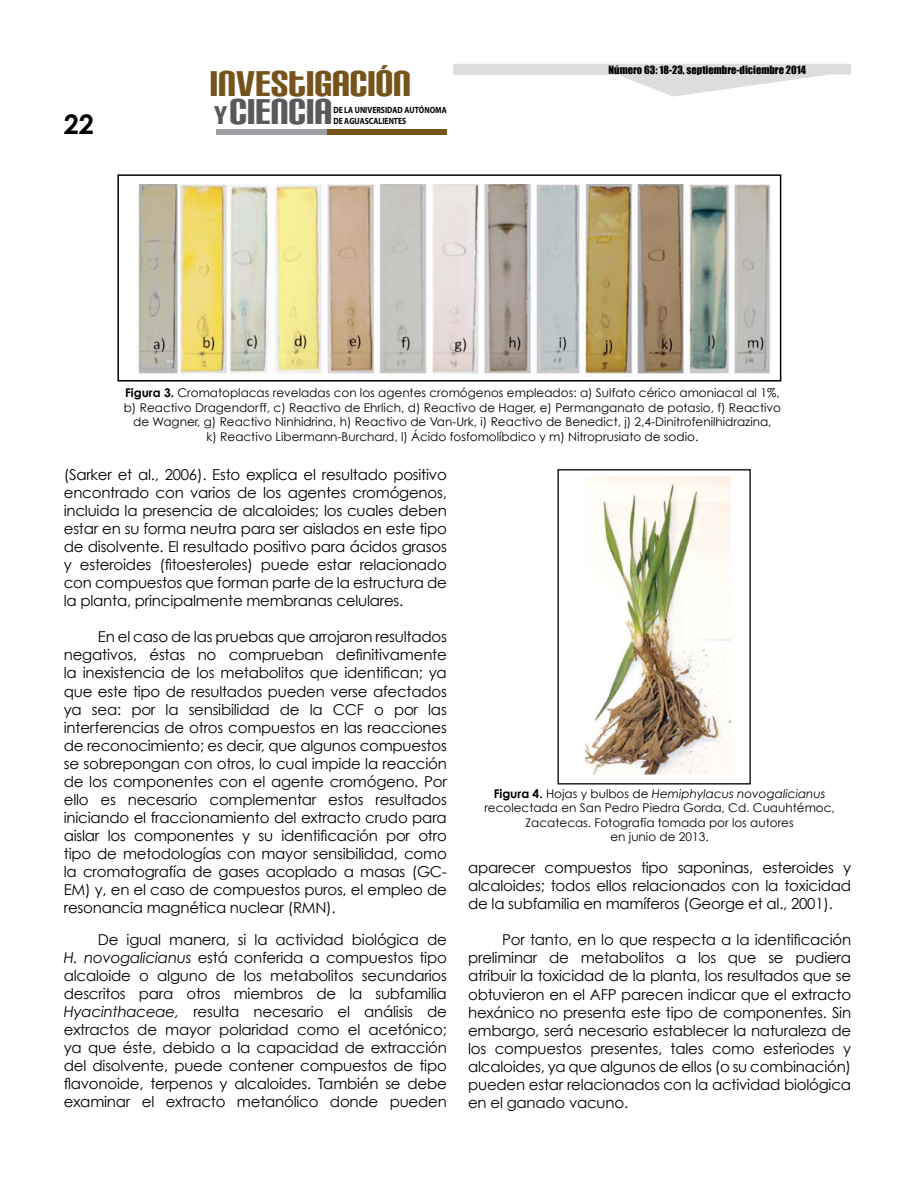
<style>
.page{position:relative;width:915px;height:1191px;background:#fff}
.page>*{position:absolute;margin:0;border:0;box-sizing:border-box;transform-origin:0 0}
.t1{font:43.05px "Carbon Block";color:#76531a}
.t2{font:43.05px "Carbon Block";color:#58595b}
.t3{font:700 27px "Century Gothic";color:#000}
.t4{font:15px/18px "Century Gothic";letter-spacing:-.015em;color:#000;text-align:justify}
.t5{font:12px/14.4px "Century Gothic";color:#000;text-align:center}
.t6{font:10.5px "Impact";color:#000}
.t7{font:700 9px/10.5px "Myriad Pro";color:#000;scale:.85 1}
.s1{font-size:30.75px}
.s2{font-weight:700}
.s3{font-style:italic}
</style>
<div class="page">
<svg style="left:453px;top:64px;width:397px;height:33px"></svg>
<div style="left:216px;top:129px;width:214px;height:6px;background:#9d9fa2"></div>
<div style="left:327px;top:129px;width:119px;height:6px;background:#76531a"></div>
<img style="left:138px;top:184px;width:633px;height:192px">
<div style="left:117px;top:174px;width:664px;height:207px;border:2px solid #000"></div>
<img style="left:585px;top:476px;width:145px;height:298px">
<div style="left:557px;top:469px;width:193px;height:315px;border:1px solid #000"></div>
<h2 class="t3" style="left:64px;top:107px;width:32px">22</h2>
<h1 class="t1" style="left:210px;top:62px;width:203px">INVESTIGACIÓN</h1>
<h1 class="t2" style="left:214px;top:91px;width:120px"><span class="s1">Y</span> CIENCIA</h1>
<p class="t7" style="left:333px;top:105px;width:135px">DE LA UNIVERSIDAD AUTÓNOMA<br>DE AGUASCALIENTES</p>
<p class="t6" style="left:608px;top:63px;width:199px">Número 63: 18-23, septiembre-diciembre 2014</p>
<p class="t5" style="left:124px;top:385px;width:658px"><span class="s2">Figura 3.</span> Cromatoplacas reveladas con los agentes cromógenos empleados: a) Sulfato cérico amoniacal al 1%, b) Reactivo Dragendorff, c) Reactivo de Ehrlich, d) Reactivo de Hager, e) Permanganato de potasio, f) Reactivo de Wagner, g) Reactivo Ninhidrina, h) Reactivo de Van-Urk, i) Reactivo de Benedict, j) 2,4-Dinitrofenilhidrazina,<br>k) Reactivo Libermann-Burchard, l) Ácido fosfomolíbdico y m) Nitroprusiato de sodio.</p>
<p class="t4" style="left:64px;top:466px;width:384px">(Sarker et al., 2006). Esto explica el resultado positivo encontrado con varios de los agentes cromógenos, incluida la presencia de alcaloides; los cuales deben estar en su forma neutra para ser aislados en este tipo de disolvente. El resultado positivo para ácidos grasos y esteroides (fitoesteroles) puede estar relacionado con compuestos que forman parte de la estructura de la planta, principalmente membranas celulares.</p>
<p class="t4" style="left:64px;top:628px;width:384px;text-indent:34px">En el caso de las pruebas que arrojaron resultados negativos, éstas no comprueban definitivamente la inexistencia de los metabolitos que identifican; ya que este tipo de resultados pueden verse afectados ya sea: por la sensibilidad de la CCF o por las interferencias de otros compuestos en las reacciones de reconocimiento; es decir, que algunos compuestos se sobrepongan con otros, lo cual impide la reacción de los componentes con el agente cromógeno. Por ello es necesario complementar estos resultados iniciando el fraccionamiento del extracto crudo para aislar los componentes y su identificación por otro tipo de metodologías con mayor sensibilidad, como la cromatografía de gases acoplado a masas (GC-EM) y, en el caso de compuestos puros, el empleo de resonancia magnética nuclear (RMN).</p>
<p class="t4" style="left:64px;top:930px;width:384px;text-indent:34px">De igual manera, si la actividad biológica de <span class="s3">H. novogalicianus</span> está conferida a compuestos tipo alcaloide o alguno de los metabolitos secundarios descritos para otros miembros de la subfamilia <span class="s3">Hyacinthaceae,</span> resulta necesario el análisis de extractos de mayor polaridad como el acetónico; ya que éste, debido a la capacidad de extracción del disolvente, puede contener compuestos de tipo flavonoide, terpenos y alcaloides. También se debe examinar el extracto metanólico donde pueden</p>
<p class="t5" style="left:484px;top:786px;width:352px"><span class="s2">Figura 4.</span> Hojas y bulbos de <span class="s3">Hemiphylacus novogalicianus </span>recolectada en San Pedro Piedra Gorda, Cd. Cuauhtémoc, Zacatecas. Fotografía tomada por los autores<br>en junio de 2013.</p>
<p class="t4" style="left:468px;top:858px;width:384px">aparecer compuestos tipo saponinas, esteroides y alcaloides; todos ellos relacionados con la toxicidad de la subfamilia en mamíferos (George et al., 2001).</p>
<p class="t4" style="left:468px;top:930px;width:384px;text-indent:34px">Por tanto, en lo que respecta a la identificación preliminar de metabolitos a los que se pudiera atribuir la toxicidad de la planta, los resultados que se obtuvieron en el AFP parecen indicar que el extracto hexánico no presenta este tipo de componentes. Sin embargo, será necesario establecer la naturaleza de los compuestos presentes, tales como esteriodes y alcaloides, ya que algunos de ellos (o su combinación) pueden estar relacionados con la actividad biológica en el ganado vacuno.</p>
</div>
